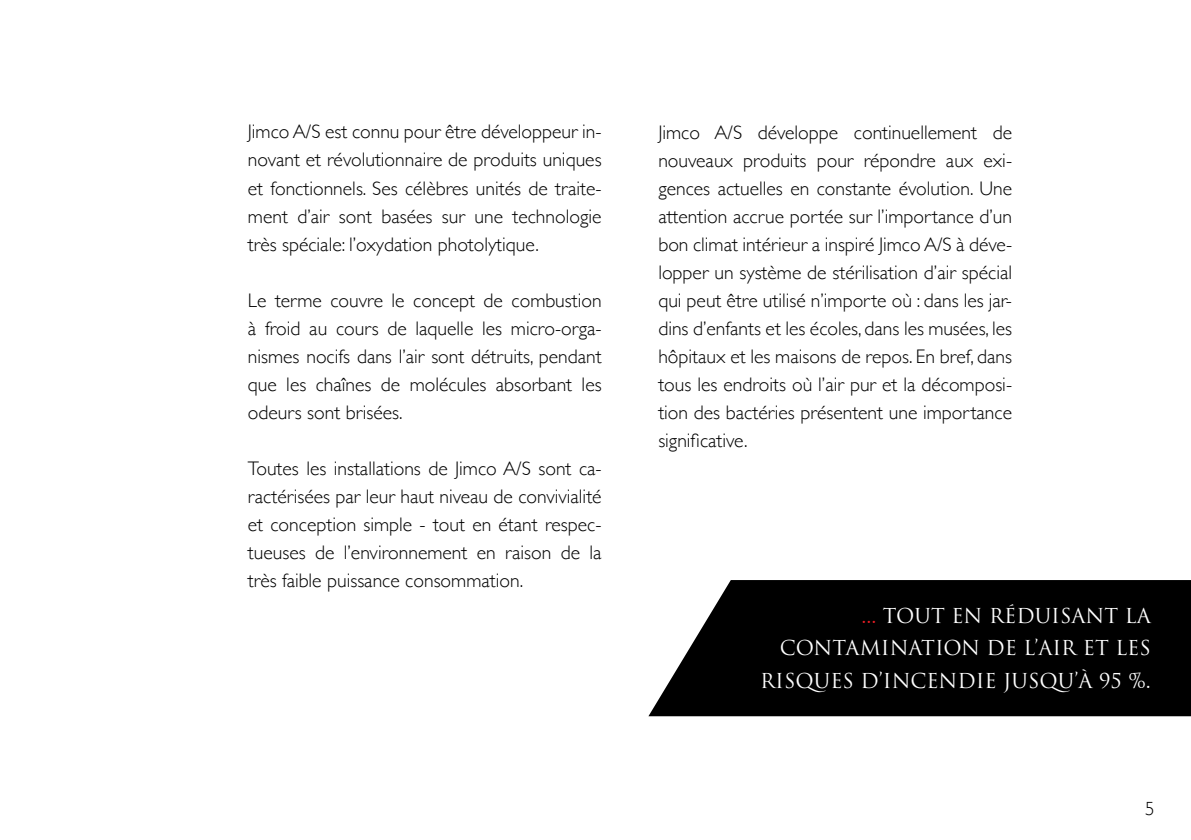
<style>
.page{position:relative;width:1191px;height:840px;background:#fff}
.page>*{position:absolute;margin:0;border:0;box-sizing:border-box;transform-origin:0 0}
.t1{font:20px/32px "Trajan Pro";color:#fff;text-align:right}
.t2{font:300 19.6px/28px "Gill Sans";color:#000;text-align:justify}
.t3{font:300 19px "Gill Sans";color:#000}
.s1{color:#ed1d24}
</style>
<div class="page">
<svg style="left:649px;top:580px;width:542px;height:135px;background:#131313"></svg>
<p class="t2" style="left:248px;top:117px;width:355px">Jimco A/S est connu pour être développeur in&shy;novant et révolutionnaire de produits uniques et fonctionnels. Ses célèbres unités de traite&shy;ment d’air sont basées sur une technologie très spéciale: l’oxydation photolytique.</p>
<p class="t2" style="left:248px;top:285px;width:355px">Le terme couvre le concept de combustion à froid au cours de laquelle les micro-orga&shy;nismes nocifs dans l’air sont détruits, pendant que les chaînes de molécules absorbant les odeurs sont brisées.</p>
<p class="t2" style="left:248px;top:453px;width:355px">Toutes les installations de Jimco A/S sont ca&shy;ractérisées par leur haut niveau de convivialité et conception simple - tout en étant respec&shy;tueuses de l’environnement en raison de la très faible puissance consommation.</p>
<p class="t2" style="left:658px;top:117px;width:355px">Jimco A/S développe continuellement de nouveaux produits pour répondre aux exi&shy;gences actuelles en constante évolution. Une attention accrue portée sur l’importance d’un bon climat intérieur a inspiré Jimco A/S à déve&shy;lopper un système de stérilisation d’air spécial qui peut être utilisé n’importe où : dans les jar&shy;dins d’enfants et les écoles, dans les musées, les hôpitaux et les maisons de repos. En bref, dans tous les endroits où l’air pur et la décomposi&shy;tion des bactéries présentent une importance significative.</p>
<p class="t1" style="left:760px;top:599px;width:392px"><span class="s1">...</span> TOUT EN RÉDUISANT LA<br>CONTAMINATION DE L’AIR ET LES<br>RISQUES D’INCENDIE JUSQU’À 95 %.</p>
<p class="t3" style="left:1145px;top:793px;width:11px">5</p>
</div>
